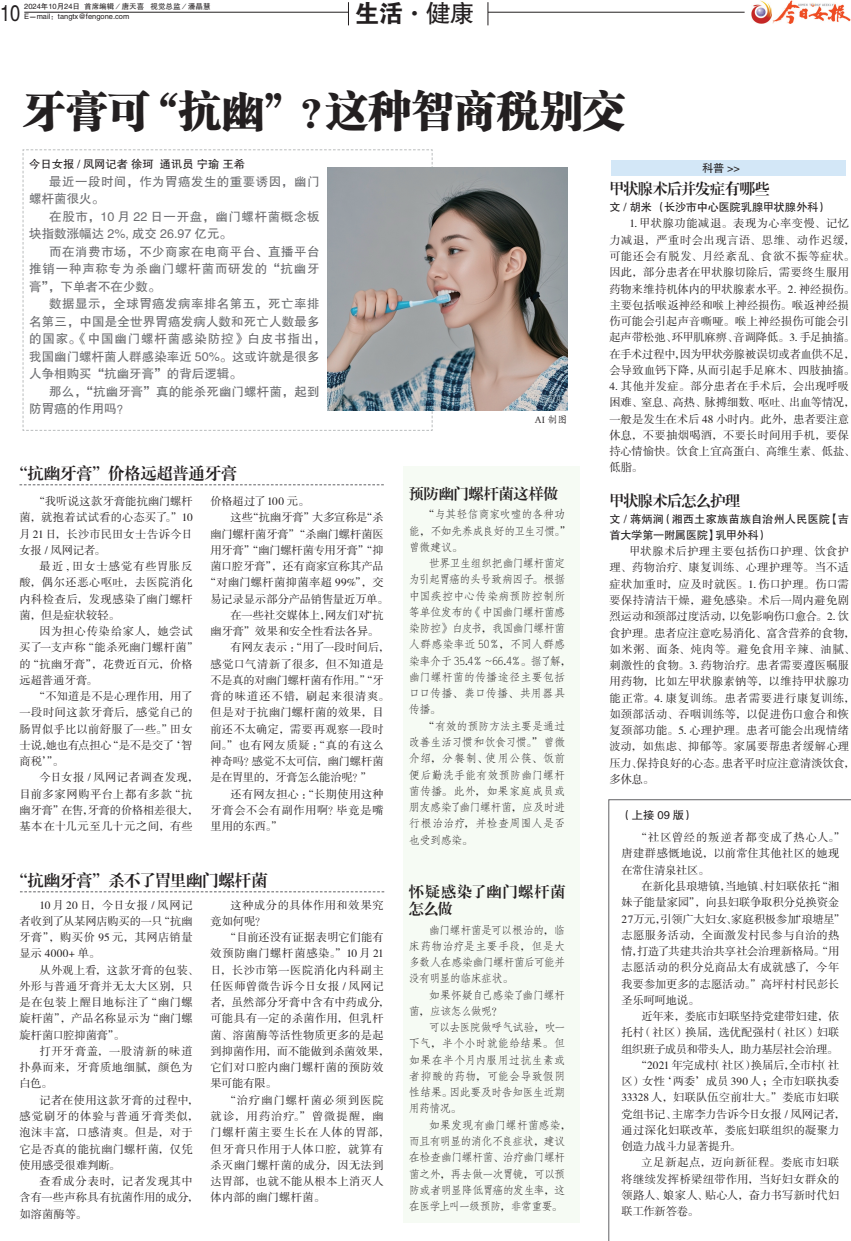
<style>
.page{position:relative;width:851px;height:1241px;background:#fff}
.page>*{position:absolute;margin:0;border:0;box-sizing:border-box;transform-origin:0 0}
.t1{font:42.62px "FZCSJW GB1 0";letter-spacing:.005em;color:#231f20}
.t2{font:25px "FZHTJW GB1 0";color:#231f20}
.t3{font:22.62px "FZHTJW GB1 0";color:#231f20;scale:.8 1}
.t4{font:16.25px "FZXBSJW GB1 0";letter-spacing:-.005em;color:#231f20}
.t5{font:15px "FZXBSJW GB1 0";letter-spacing:-.02em;color:#231f20}
.t6{font:15px/17.5px "FZXBSJW GB1 0";letter-spacing:.065em;color:#231f20}
.t7{font:15px "FZXBSJW GB1 0";color:#231f20}
.t8{font:12.5px/17.5px "FZHTJW GB1 0";letter-spacing:.035em;color:#6c6d70}
.t9{font:12.5px/17.5px "FZHTJW GB1 0";letter-spacing:.01em;color:#6c6d70}
.t10{font:12.5px/17.5px "FZHTJW GB1 0";letter-spacing:.005em;color:#6c6d70}
.t11{font:11.25px/16.2px "FZSSJW GB1 0";letter-spacing:.02em;color:#231f20}
.t12{font:11.25px/16.2px "FZFSJW GB1 0";letter-spacing:-.055em;color:#231f20}
.t13{font:11.25px/16.2px "FZSSJW GB1 0";color:#231f20}
.t14{font:11.25px/16.2px "FZSSJW GB1 0";letter-spacing:.055em;color:#231f20}
.t15{font:11.25px/16.2px "FZFSJW GB1 0";letter-spacing:-.075em;color:#231f20}
.t16{font:11.25px "FZSSJW GB1 0";letter-spacing:-.01em;color:#231f20}
.t17{font:11.25px/16.2px "FZSSJW GB1 0";letter-spacing:.04em;color:#231f20}
.t18{font:11.25px "FZSSJW GB1 0";letter-spacing:-.005em;color:#231f20}
.t19{font:11.25px/16.2px "FZSSJW GB1 0";letter-spacing:.045em;color:#231f20}
.t20{font:11.25px/16.2px "FZHTJW GB1 0";letter-spacing:-.005em;color:#231f20}
.t21{font:11.25px "FZSSJW GB1 0";letter-spacing:-.02em;color:#231f20}
.t22{font:11.25px/16.2px "FZSSJW GB1 0";letter-spacing:.05em;color:#231f20}
.t23{font:11.25px "FZHTJW GB1 0";letter-spacing:-.025em;color:#231f20}
.t24{font:11.25px "FZSSJW GB1 0";letter-spacing:-.035em;color:#231f20}
.t25{font:11.25px "FZSSJW GB1 0";letter-spacing:-.015em;color:#231f20}
.t26{font:11.25px "FZSSJW GB1 0";letter-spacing:.06em;color:#231f20}
.t27{font:11.25px "FZSSJW GB1 0";letter-spacing:.075em;color:#231f20}
.t28{font:10px "FZKTJW GB1 0";color:#231f20}
.t29{font:7.5px/10px "FZHTJW GB1 0";color:#231f20}
.s1{font-family:"FZDHTJW GB1 0"}
</style>
<div class="page">
<svg style="left:22px;top:149px;width:411px;height:282px"></svg>
<div style="left:403px;top:466px;width:176px;height:756px;background:#f6fbf4"></div>
<img style="left:327px;top:167px;width:240px;height:243px">
<hr style="left:24px;top:12px;width:720px;height:1px;background:#231f20">
<img style="left:751px;top:1px;width:99px;height:23px">
<div style="left:348px;top:2px;width:139px;height:25px;background:#fff"></div>
<svg style="left:348px;top:2px;width:1px;height:23px"></svg>
<svg style="left:487px;top:2px;width:1px;height:23px"></svg>
<svg style="left:19px;top:484px;width:365px;height:1px"></svg>
<svg style="left:20px;top:891px;width:364px;height:1px"></svg>
<div style="left:611px;top:160px;width:234px;height:15px;background:#d3e7f7"></div>
<svg style="left:608px;top:799px;width:242px;height:441px"></svg>
<h3 class="t3" style="left:0;top:0;width:27px">10</h3>
<p class="t29" style="left:24px;top:2px;width:188px">2024年10月24日 首席编辑／唐天喜 视觉总监／潘晶慧<br>E－mail：tangtx@fengone.com</p>
<h2 class="t2" style="left:354px;top:0;width:121px"><span class="s1">生活</span>·健康</h2>
<h1 class="t1" style="left:23px;top:87px;width:603px">牙膏可“抗幽”？这种智商税别交</h1>
<p class="t20" style="left:29px;top:156px;width:217px">今日女报 / 凤网记者 徐珂 通讯员 宁瑜 王希</p>
<p class="t8" style="left:29px;top:173px;width:292px;text-indent:20px">最近一段时间，作为胃癌发生的重要诱因，幽门螺杆菌很火。</p>
<p class="t8" style="left:29px;top:208px;width:292px;text-indent:20px">在股市，10 月 22 日一开盘，幽门螺杆菌概念板块指数涨幅达 2%, 成交 26.97 亿元。</p>
<p class="t8" style="left:29px;top:243px;width:292px;text-align:justify;text-indent:20px">而在消费市场，不少商家在电商平台、直播平台推销一种声称专为杀幽门螺杆菌而研发的“抗幽牙膏”，下单者不在少数。</p>
<p class="t9" style="left:29px;top:295px;width:298px;text-indent:20px">数据显示，全球胃癌发病率排名第五，死亡率排名第三，中国是全世界胃癌发病人数和死亡人数最多的国家。《中国幽门螺杆菌感染防控》白皮书指出，我国幽门螺杆菌人群感染率近 50%。这或许就是很多人争相购买“抗幽牙膏”的背后逻辑。</p>
<p class="t10" style="left:29px;top:383px;width:292px;text-indent:20px">那么，“抗幽牙膏”真的能杀死幽门螺杆菌，起到防胃癌的作用吗？</p>
<h3 class="t4" style="left:11px;top:464px;width:227px">“抗幽牙膏”价格远超普通牙膏</h3>
<p class="t11" style="left:19px;top:493px;width:175px;text-align:justify;text-indent:14px">“我听说这款牙膏能抗幽门螺杆菌，就抱着试试看的心态买了。”10月 21日，长沙市民田女士告诉今日女报 / 凤网记者。</p>
<p class="t11" style="left:19px;top:558px;width:175px;text-align:justify;text-indent:20px">最近 , 田女士感觉有些胃胀反酸，偶尔还恶心呕吐，去医院消化内科检查后，发现感染了幽门螺杆菌，但是症状较轻。</p>
<p class="t11" style="left:19px;top:623px;width:180px;text-indent:20px">因为担心传染给家人，她尝试买了一支声称“能杀死幽门螺杆菌”的“抗幽牙膏”，花费近百元，价格远超普通牙膏。</p>
<p class="t11" style="left:19px;top:688px;width:175px;text-align:justify;text-indent:14px">“不知道是不是心理作用，用了一段时间这款牙膏后，感觉自己的肠胃似乎比以前舒服了一些。”田女士说，她也有点担心“是不是交了‘智商税’”。</p>
<p class="t17" style="left:19px;top:770px;width:180px;text-indent:20px">今日女报 / 凤网记者调查发现，目前多家网购平台上都有多款“抗幽牙膏”在售，牙膏的价格相差很大，基本在十几元至几十元之间，有些</p>
<p class="t21" style="left:210px;top:495px;width:100px">价格超过了100 元。</p>
<p class="t18" style="left:230px;top:511px;width:155px">这些“抗幽牙膏”大多宣称是“杀</p>
<p class="t16" style="left:210px;top:527px;width:175px">幽门螺杆菌牙膏”“杀幽门螺杆菌医</p>
<p class="t16" style="left:210px;top:544px;width:175px">用牙膏”“幽门螺杆菌专用牙膏”“抑</p>
<p class="t13" style="left:210px;top:558px;width:175px">菌口腔牙膏”，还有商家宣称其产品</p>
<p class="t11" style="left:205px;top:575px;width:180px">“对幽门螺杆菌抑菌率超 99%”，交</p>
<p class="t16" style="left:210px;top:592px;width:179px">易记录显示部分产品销售量近万单。</p>
<p class="t16" style="left:230px;top:609px;width:155px">在一些社交媒体上，网友们对“抗</p>
<p class="t18" style="left:210px;top:625px;width:170px">幽牙膏”效果和安全性看法各异。</p>
<p class="t13" style="left:230px;top:640px;width:160px">有网友表示：“用了一段时间后，</p>
<p class="t17" style="left:210px;top:656px;width:175px">感觉口气清新了很多，但不知道是</p>
<p class="t25" style="left:210px;top:674px;width:175px">不是真的对幽门螺杆菌有作用。”“牙</p>
<p class="t27" style="left:210px;top:690px;width:180px">膏的味道还不错，刷起来很清爽。</p>
<p class="t11" style="left:210px;top:705px;width:175px">但是对于抗幽门螺杆菌的效果，目</p>
<p class="t11" style="left:210px;top:721px;width:175px">前还不太确定，需要再观察一段时</p>
<p class="t26" style="left:210px;top:739px;width:175px">间。”也有网友质疑：“真的有这么</p>
<p class="t18" style="left:210px;top:755px;width:175px">神奇吗？感觉不太可信，幽门螺杆菌</p>
<p class="t21" style="left:210px;top:771px;width:163px">是在胃里的，牙膏怎么能治呢？”</p>
<p class="t11" style="left:230px;top:786px;width:155px">还有网友担心：“长期使用这种</p>
<p class="t14" style="left:210px;top:802px;width:175px">牙膏会不会有副作用啊？毕竟是嘴</p>
<p class="t11" style="left:210px;top:818px;width:73px">里用的东西。”</p>
<h3 class="t4" style="left:11px;top:871px;width:258px">“抗幽牙膏”杀不了胃里幽门螺杆菌</h3>
<p class="t11" style="left:19px;top:897px;width:175px;text-align:justify;text-indent:20px">10 月 20 日，今日女报 / 凤网记者收到了从某网店购买的一只“抗幽牙膏”，购买价 95 元，其网店销量显示 4000+ 单。</p>
<p class="t11" style="left:19px;top:962px;width:180px;text-indent:20px">从外观上看，这款牙膏的包装、外形与普通牙膏并无太大区别，只是在包装上醒目地标注了“幽门螺旋杆菌”，产品名称显示为“幽门螺旋杆菌口腔抑菌膏”。</p>
<p class="t11" style="left:19px;top:1043px;width:175px;text-align:justify;text-indent:20px">打开牙膏盖，一股清新的味道扑鼻而来，牙膏质地细腻，颜色为白色。</p>
<p class="t19" style="left:19px;top:1092px;width:180px;text-indent:20px">记者在使用这款牙膏的过程中，感觉刷牙的体验与普通牙膏类似，泡沫丰富，口感清爽。但是，对于它是否真的能抗幽门螺杆菌，仅凭使用感受很难判断。</p>
<p class="t11" style="left:19px;top:1173px;width:180px;text-indent:20px">查看成分表时，记者发现其中含有一些声称具有抗菌作用的成分，如溶菌酶等。</p>
<p class="t22" style="left:210px;top:897px;width:175px;text-indent:20px">这种成分的具体作用和效果究竟如何呢？</p>
<p class="t11" style="left:210px;top:929px;width:180px;text-indent:14px">“目前还没有证据表明它们能有效预防幽门螺杆菌感染。”10 月 21日，长沙市第一医院消化内科副主任医师曾微告诉今日女报 / 凤网记者，虽然部分牙膏中含有中药成分，可能具有一定的杀菌作用，但乳杆菌、溶菌酶等活性物质更多的是起到抑菌作用，而不能做到杀菌效果，它们对口腔内幽门螺杆菌的预防效果可能有限。</p>
<p class="t14" style="left:210px;top:1092px;width:180px;text-indent:14px">“治疗幽门螺杆菌必须到医院就诊，用药治疗。”曾微提醒，幽门螺杆菌主要生长在人体的胃部，但牙膏只作用于人体口腔，就算有杀灭幽门螺杆菌的成分，因无法到达胃部，也就不能从根本上消灭人体内部的幽门螺杆菌。</p>
<p class="t28" style="left:535px;top:414px;width:34px">AI 制图</p>
<h3 class="t7" style="left:409px;top:485px;width:151px">预防幽门螺杆菌这样做</h3>
<p class="t12" style="left:409px;top:506px;width:164px;text-indent:14px">“与其轻信商家吹嘘的各种功能，不如先养成良好的卫生习惯。”曾微建议。</p>
<p class="t12" style="left:409px;top:555px;width:164px;text-indent:20px">世界卫生组织把幽门螺杆菌定为引起胃癌的头号致病因子。根据中国疾控中心传染病预防控制所等单位发布的《中国幽门螺杆菌感染防控》白皮书，我国幽门螺杆菌人群感染率近 50％，不同人群感染率介于 35.4％~66.4％。据了解，幽门螺杆菌的传播途径主要包括口口传播、粪口传播、共用器具传播。</p>
<p class="t12" style="left:409px;top:718px;width:158px;text-align:justify;text-indent:14px">“有效的预防方法主要是通过改善生活习惯和饮食习惯。”曾微介绍，分餐制、使用公筷、饭前便后勤洗手能有效预防幽门螺杆菌传播。此外，如果家庭成员或朋友感染了幽门螺杆菌，应及时进行根治治疗，并检查周围人是否也受到感染。</p>
<h3 class="t6" style="left:409px;top:883px;width:158px">怀疑感染了幽门螺杆菌怎么做</h3>
<p class="t12" style="left:409px;top:921px;width:158px;text-align:justify;text-indent:20px">幽门螺杆菌是可以根治的，临床药物治疗是主要手段，但是大多数人在感染幽门螺杆菌后可能并没有明显的临床症状。</p>
<p class="t12" style="left:409px;top:986px;width:158px;text-indent:20px">如果怀疑自己感染了幽门螺杆菌，应该怎么做呢？</p>
<p class="t12" style="left:409px;top:1019px;width:158px;text-align:justify;text-indent:20px">可以去医院做呼气试验，吹一下气，半个小时就能给结果。但如果在半个月内服用过抗生素或者抑酸的药物，可能会导致假阴性结果。因此要及时告知医生近期用药情况。</p>
<p class="t15" style="left:409px;top:1116px;width:164px;text-indent:20px">如果发现有幽门螺杆菌感染，而且有明显的消化不良症状，建议在检查幽门螺杆菌、治疗幽门螺杆菌之外，再去做一次胃镜，可以预防或者明显降低胃癌的发生率，这在医学上叫一级预防，非常重要。</p>
<p class="t20" style="left:702px;top:160px;width:39px">科普 &gt;&gt;</p>
<h3 class="t5" style="left:609px;top:181px;width:162px">甲状腺术后并发症有哪些</h3>
<p class="t23" style="left:609px;top:201px;width:220px">文 / 胡米 （长沙市中心医院乳腺甲状腺外科）</p>
<p class="t11" style="left:609px;top:216px;width:247px;text-indent:20px">1. 甲状腺功能减退。表现为心率变慢、记忆力减退，严重时会出现言语、思维、动作迟缓，可能还会有脱发、月经紊乱、食欲不振等症状。因此，部分患者在甲状腺切除后，需要终生服用药物来维持机体内的甲状腺素水平。2. 神经损伤。主要包括喉返神经和喉上神经损伤。喉返神经损伤可能会引起声音嘶哑。喉上神经损伤可能会引起声带松弛、环甲肌麻痹、音调降低。3. 手足抽搐。在手术过程中，因为甲状旁腺被误切或者血供不足，会导致血钙下降，从而引起手足麻木、四肢抽搐。</p>
<p class="t11" style="left:609px;top:378px;width:247px">4. 其他并发症。部分患者在手术后，会出现呼吸困难、窒息、高热、脉搏细数、呕吐、出血等情况，一般是发生在术后 48 小时内。此外，患者要注意休息，不要抽烟喝酒，不要长时间用手机，要保持心情愉快。饮食上宜高蛋白、高维生素、低盐、低脂。</p>
<h3 class="t5" style="left:609px;top:492px;width:132px">甲状腺术后怎么护理</h3>
<p class="t20" style="left:609px;top:511px;width:241px">文 / 蒋炳涧（湘西土家族苗族自治州人民医院【吉首大学第一附属医院】乳甲外科）</p>
<p class="t11" style="left:609px;top:543px;width:247px;text-indent:20px">甲状腺术后护理主要包括伤口护理、饮食护理、药物治疗、康复训练、心理护理等。当不适症状加重时，应及时就医。1. 伤口护理。伤口需要保持清洁干燥，避免感染。术后一周内避免剧烈运动和颈部过度活动，以免影响伤口愈合。2. 饮食护理。患者应注意吃易消化、富含营养的食物，如米粥、面条、炖肉等。避免食用辛辣、油腻、刺激性的食物。3. 药物治疗。患者需要遵医嘱服用药物，比如左甲状腺素钠等，以维持甲状腺功能正常。4. 康复训练。患者需要进行康复训练，如颈部活动、吞咽训练等，以促进伤口愈合和恢复颈部功能。5. 心理护理。患者可能会出现情绪波动，如焦虑、抑郁等。家属要帮患者缓解心理压力、保持良好的心态。患者平时应注意清淡饮食，多休息。</p>
<p class="t20" style="left:620px;top:807px;width:75px">（上接 09 版）</p>
<p class="t11" style="left:621px;top:829px;width:225px;text-indent:14px">“社区曾经的叛逆者都变成了热心人。”唐建群感慨地说，以前常住其他社区的她现在常住清泉社区。</p>
<p class="t13" style="left:621px;top:878px;width:225px;text-indent:20px">在新化县琅塘镇，当地镇、村妇联依托“湘妹子能量家园”，向县妇联争取积分兑换资金<br>2７万元，引领广大妇女、家庭积极参加“琅塘星”志愿服务活动，全面激发村民参与自治的热情，打造了共建共治共享社会治理新格局。“用志愿活动的积分兑商品太有成就感了，今年我要参加更多的志愿活动。”高坪村村民彭长圣乐呵呵地说。</p>
<p class="t21" style="left:641px;top:1010px;width:199px">近年来，娄底市妇联坚持党建带妇建，依</p>
<p class="t11" style="left:621px;top:1024px;width:219px">托村（社区）换届，选优配强村（社区）妇联</p>
<p class="t24" style="left:621px;top:1042px;width:218px">组织班子成员和带头人，助力基层社会治理。</p>
<p class="t18" style="left:635px;top:1058px;width:205px">“2021 年完成村（社区）换届后，全市村（社</p>
<p class="t13" style="left:621px;top:1073px;width:219px">区）女性‘两委’成员 390 人；全市妇联执委</p>
<p class="t11" style="left:621px;top:1089px;width:219px">33328 人，妇联队伍空前壮大。”娄底市妇联</p>
<p class="t16" style="left:621px;top:1107px;width:225px">党组书记、主席李力告诉今日女报 / 凤网记者，</p>
<p class="t11" style="left:621px;top:1122px;width:219px">通过深化妇联改革，娄底妇联组织的凝聚力</p>
<p class="t13" style="left:621px;top:1138px;width:121px">创造力战斗力显著提升。</p>
<p class="t22" style="left:641px;top:1154px;width:199px">立足新起点，迈向新征程。娄底市妇联</p>
<p class="t11" style="left:621px;top:1171px;width:219px">将继续发挥桥梁纽带作用，当好妇女群众的</p>
<p class="t11" style="left:621px;top:1187px;width:219px">领路人、娘家人、贴心人，奋力书写新时代妇</p>
<p class="t11" style="left:621px;top:1203px;width:79px">联工作新答卷。</p>
</div>
